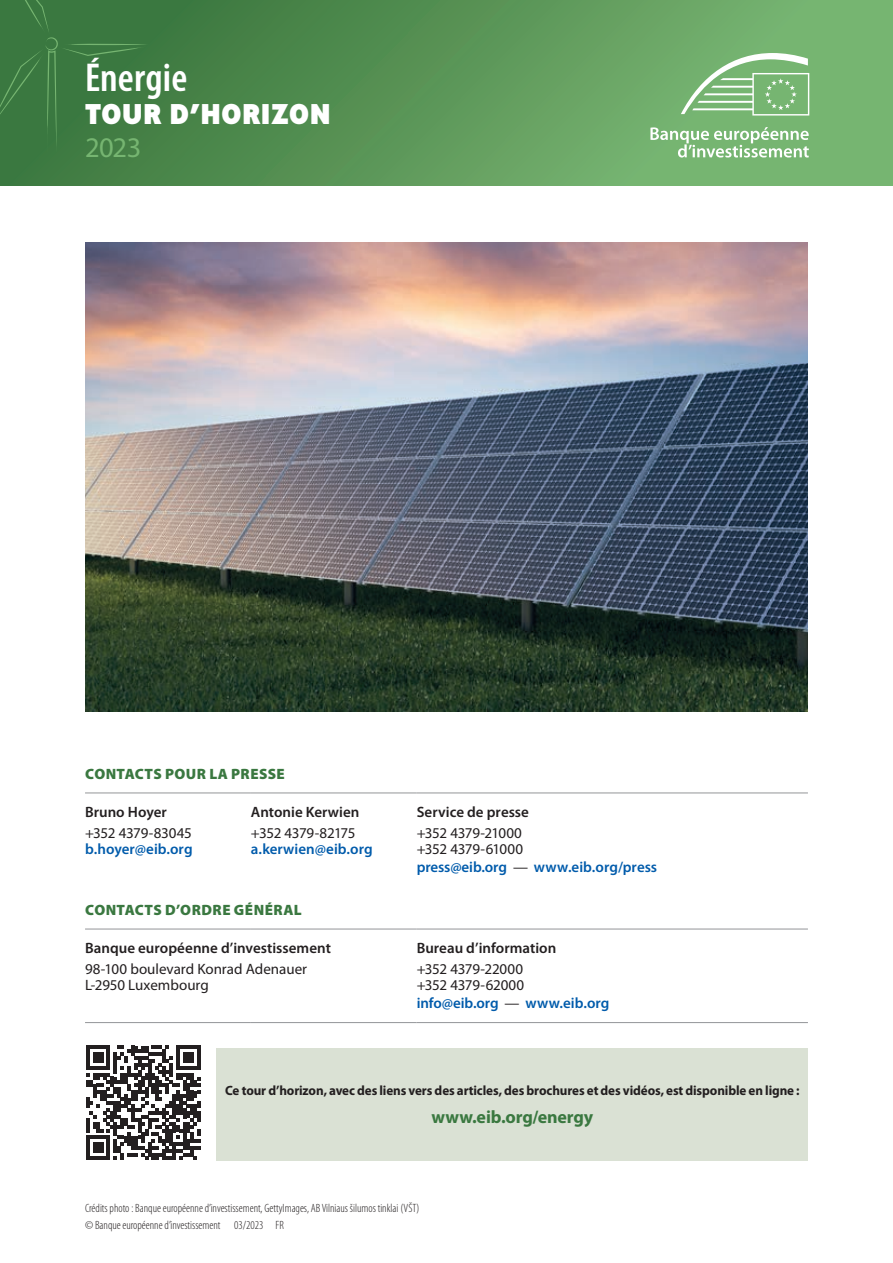
<style>
.page{position:relative;width:893px;height:1263px;background:#fff}
.page>*{position:absolute;margin:0;border:0;box-sizing:border-box;transform-origin:0 0}
.t1{font:600 condensed 40.5px "Myriad Pro";letter-spacing:.005em;color:#fff}
.t2{font:800 28.5px "Ministry";color:#fff}
.t3{font:28.5px "Myriad Pro";color:#76b571}
.TEXTE_GRAS_BANDEAU_Q{font:700 18px "Myriad Pro";letter-spacing:-.01em;color:#3a7840}
.TEXTE_CONTACT{font:15px/16.5px "Myriad Pro";letter-spacing:-.01em;color:#231f20}
.TITRE_CONTACT{font:600 15px "Myriad Pro";color:#231f20}
.TEXTE_CONTACT-2{font:600 15px/18px "Myriad Pro";color:#015bab}
.TITRE_PRESS_GENERAL{font:900 15px "Myriad Pro";letter-spacing:.03em;color:#3a7840}
._02-TEXTE_COURANT{font:600 15px "Myriad Pro";color:#015bab}
.TEXTE_BANDEAU_QR_COD{font:700 13.5px "Myriad Pro";letter-spacing:-.01em;color:#231f20}
.TEXTE_CREDITS{font:300 condensed 12px "Myriad Pro";color:#231f20}
.s1{font-weight:400;color:#231f20}
</style>
<div class="page">
<div style="left:0;top:0;width:893px;height:185px;background:linear-gradient(to right,#3a743c,#7ebc77)"></div>
<svg style="left:0;top:0;width:152px;height:160px;background:#3d7a41"></svg>
<svg style="left:681px;top:53px;width:128px;height:63px;background:#90c28c"></svg>
<svg style="left:650px;top:127px;width:159px;height:31px"></svg>
<svg style="left:86px;top:1045px;width:114px;height:115px"></svg>
<div style="left:217px;top:1048px;width:591px;height:113px;background:#dae1d4"></div>
<hr style="left:85px;top:792px;width:166px;height:1px;background:#939598">
<hr style="left:251px;top:792px;width:166px;height:1px;background:#939598">
<hr style="left:417px;top:792px;width:391px;height:1px;background:#939598">
<hr style="left:85px;top:929px;width:166px;height:1px;background:#939598">
<hr style="left:251px;top:929px;width:166px;height:1px;background:#939598">
<hr style="left:417px;top:929px;width:391px;height:1px;background:#939598">
<hr style="left:85px;top:1022px;width:166px;height:1px;background:#939598">
<hr style="left:251px;top:1022px;width:166px;height:1px;background:#939598">
<hr style="left:417px;top:1022px;width:391px;height:1px;background:#939598">
<img style="left:85px;top:242px;width:723px;height:469px">
<h1 class="t1" style="left:85px;top:56px;width:104px">Énergie</h1>
<h2 class="t2" style="left:85px;top:95px;width:248px">TOUR D’HORIZON</h2>
<h2 class="t3" style="left:85px;top:132px;width:58px">2023</h2>
<p class="TITRE_PRESS_GENERAL" style="left:85px;top:766px;width:201px">CONTACTS POUR LA PRESSE</p>
<p class="TITRE_CONTACT" style="left:85px;top:804px;width:83px">Bruno Hoyer</p>
<p class="TEXTE_CONTACT" style="left:85px;top:825px;width:108px">+352 4379-83045</p>
<p class="TEXTE_CONTACT-2" style="left:85px;top:840px;width:109px">b.hoyer@eib.org</p>
<p class="TITRE_CONTACT" style="left:251px;top:804px;width:110px">Antonie Kerwien</p>
<p class="TEXTE_CONTACT" style="left:251px;top:825px;width:106px">+352 4379-82175</p>
<p class="TEXTE_CONTACT-2" style="left:251px;top:840px;width:123px">a.kerwien@eib.org</p>
<p class="TITRE_PRESS_GENERAL" style="left:85px;top:902px;width:218px">CONTACTS D’ORDRE GÉNÉRAL</p>
<p class="TITRE_CONTACT" style="left:85px;top:940px;width:247px">Banque européenne d’investissement</p>
<p class="TEXTE_CONTACT" style="left:85px;top:961px;width:224px">98-100 boulevard Konrad Adenauer</p>
<p class="TEXTE_CONTACT" style="left:85px;top:977px;width:125px">L-2950 Luxembourg</p>
<p class="TITRE_CONTACT" style="left:417px;top:804px;width:114px">Service de presse</p>
<p class="TEXTE_CONTACT" style="left:417px;top:825px;width:108px">+352 4379-21000 +352 4379-61000</p>
<p class="_02-TEXTE_COURANT" style="left:417px;top:859px;width:242px">press@eib.org <span class="s1">—</span> www.eib.org/press</p>
<p class="TITRE_CONTACT" style="left:417px;top:940px;width:141px">Bureau d’information</p>
<p class="TEXTE_CONTACT" style="left:417px;top:961px;width:108px">+352 4379-22000</p>
<p class="TEXTE_CONTACT-2" style="left:417px;top:976px;width:194px"><span class="s1">+352 4379-62000 </span>info@eib.org <span class="s1">—</span> www.eib.org</p>
<p class="TEXTE_BANDEAU_QR_COD" style="left:225px;top:1083px;width:576px">Ce tour d’horizon, avec des liens vers des articles, des brochures et des vidéos, est disponible en ligne :</p>
<p class="TEXTE_GRAS_BANDEAU_Q" style="left:432px;top:1107px;width:163px">www.eib.org/energy</p>
<p class="TEXTE_CREDITS" style="left:85px;top:1201px;width:336px">Crédits photo : Banque européenne d’investissement, GettyImages, AB Vilniaus šilumos tinklai (VŠT)</p>
<p class="TEXTE_CREDITS" style="left:85px;top:1218px;width:200px">© Banque européenne d’investissement 03/2023 FR</p>
</div>
